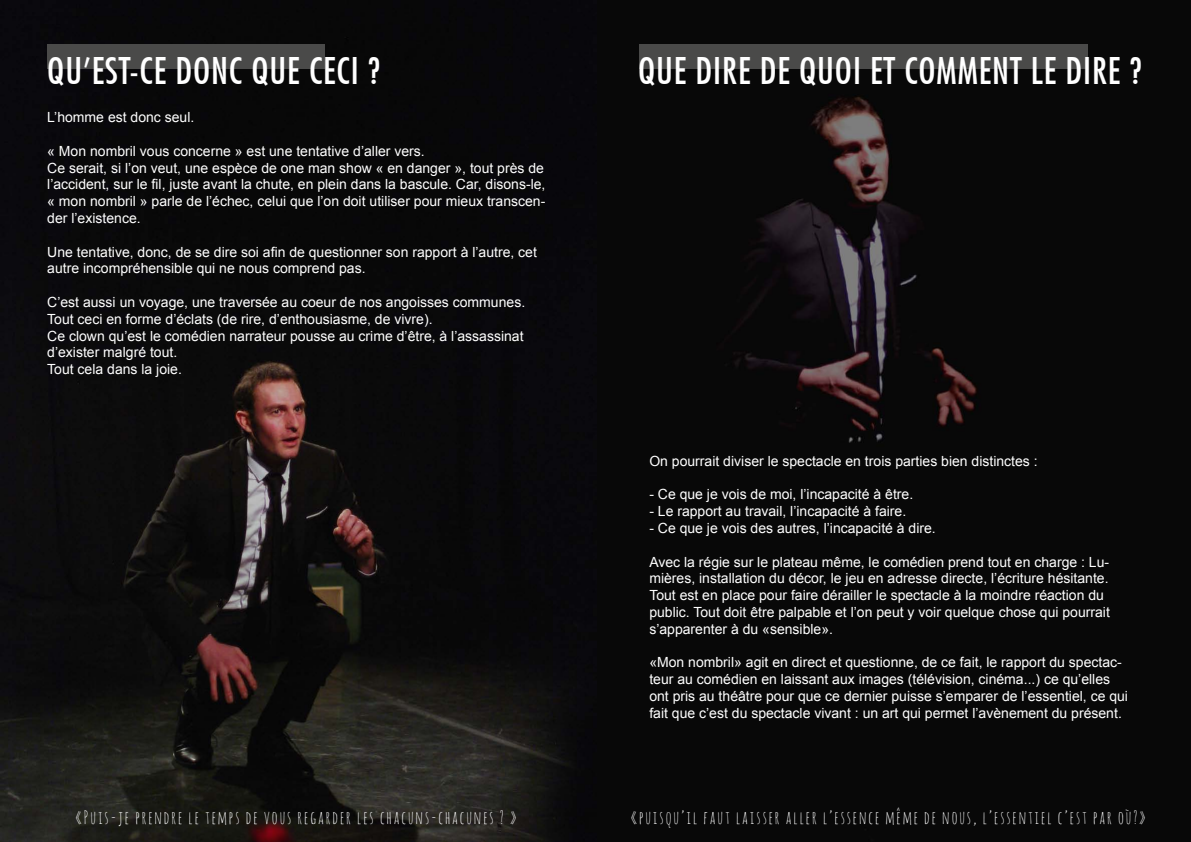
<style>
.page{position:relative;width:1191px;height:842px;background:#fff}
.page>*{position:absolute;margin:0;border:0;box-sizing:border-box;transform-origin:0 0}
.t1{font:500 condensed 36px "Futura";letter-spacing:.025em;color:#fff}
.t2{font:18px "Amatic SC";letter-spacing:.1em;color:#fff}
.t3{font:14px/16.8px "Arial";color:#fff}
</style>
<div class="page">
<img style="left:0;top:0;width:1191px;height:842px">
<div style="left:47px;top:44px;width:278px;height:25px;background:#4a4a49"></div>
<div style="left:639px;top:44px;width:448px;height:25px;background:#4a4a49"></div>
<h1 class="t1" style="left:47px;top:50px;width:334px">QU’EST-CE DONC QUE CECI ?</h1>
<p class="t3" style="left:47px;top:109px;width:149px">L’homme est donc seul.</p>
<p class="t3" style="left:47px;top:142px;width:500px">« Mon nombril vous concerne » est une tentative d’aller vers.<br>Ce serait, si l’on veut, une espèce de one man show « en danger », tout près de l’accident, sur le fil, juste avant la chute, en plein dans la bascule. Car, disons-le, « mon nombril » parle de l’échec, celui que l’on doit utiliser pour mieux transcen&shy;der l’existence.</p>
<p class="t3" style="left:47px;top:243px;width:491px">Une tentative, donc, de se dire soi afin de questionner son rapport à l’autre, cet autre incompréhensible qui ne nous comprend pas.</p>
<p class="t3" style="left:47px;top:294px;width:479px">C’est aussi un voyage, une traversée au coeur de nos angoisses communes.<br>Tout ceci en forme d’éclats (de rire, d’enthousiasme, de vivre).<br>Ce clown qu’est le comédien narrateur pousse au crime d’être, à l’assassinat d’exister malgré tout.<br>Tout cela dans la joie.</p>
<h1 class="t1" style="left:638px;top:50px;width:505px">QUE DIRE DE QUOI ET COMMENT LE DIRE ?</h1>
<p class="t3" style="left:649px;top:452px;width:390px">On pourrait diviser le spectacle en trois parties bien distinctes :</p>
<p class="t3" style="left:649px;top:486px;width:265px">- Ce que je vois de moi, l’incapacité à être.</p>
<p class="t3" style="left:649px;top:503px;width:258px">- Le rapport au travail, l’incapacité à faire.</p>
<p class="t3" style="left:649px;top:520px;width:288px">- Ce que je vois des autres, l’incapacité à dire.</p>
<p class="t3" style="left:649px;top:553px;width:462px">Avec la régie sur le plateau même, le comédien prend tout en charge : Lu&shy;mières, installation du décor, le jeu en adresse directe, l’écriture hésitante.<br>Tout est en place pour faire dérailler le spectacle à la moindre réaction du public. Tout doit être palpable et l’on peut y voir quelque chose qui pourrait s’apparenter à du «sensible».</p>
<p class="t3" style="left:649px;top:654px;width:480px">«Mon nombril» agit en direct et questionne, de ce fait, le rapport du spectac&shy;teur au comédien en laissant aux images (télévision, cinéma...) ce qu’elles ont pris au théâtre pour que ce dernier puisse s’emparer de l’essentiel, ce qui fait que c’est du spectacle vivant : un art qui permet l’avènement du présent.</p>
<p class="t2" style="left:76px;top:806px;width:442px">«Puis-je prendre le temps de vous regarder les chacuns-chacunes ? »</p>
<p class="t2" style="left:630px;top:806px;width:516px">«puisqu’il faut laisser aller l’essence même de nous, l’essentiel c’est par où?»</p>
</div>
